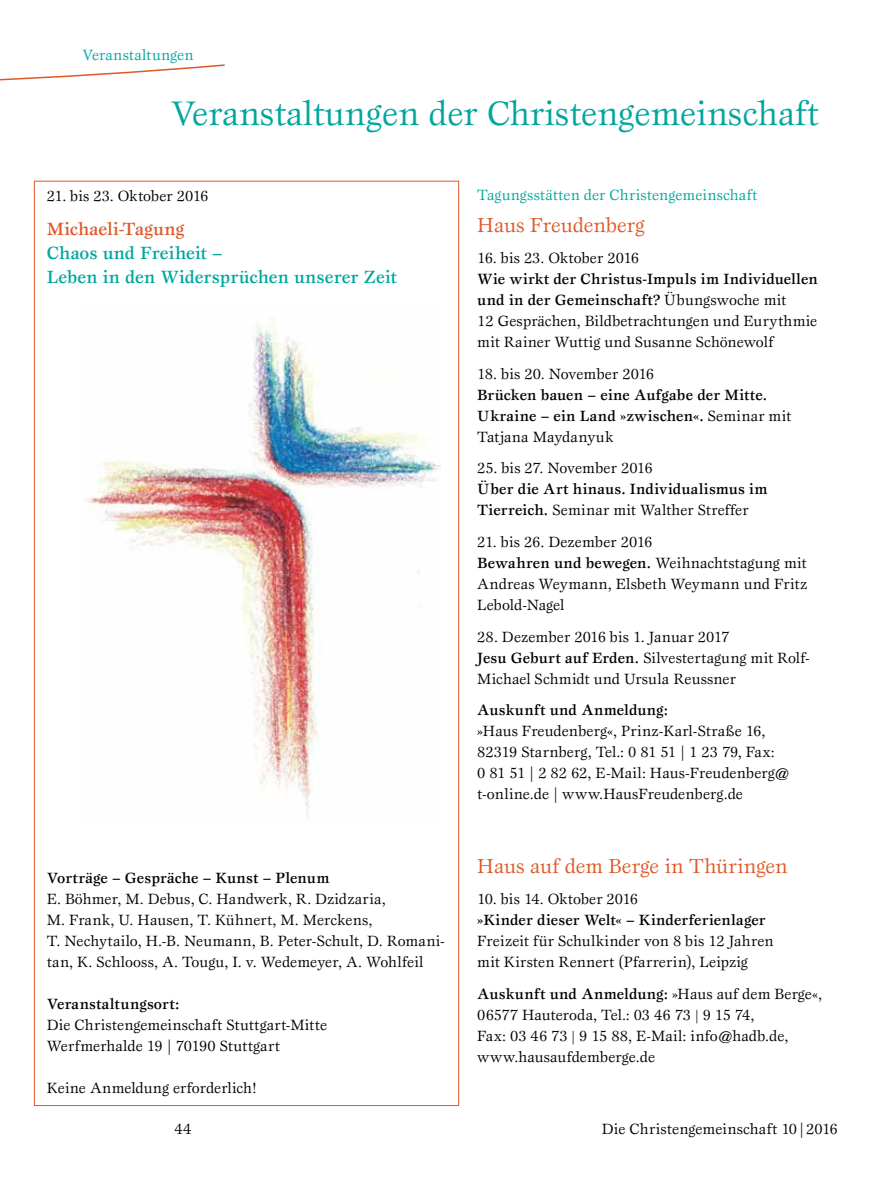
<style>
.page{position:relative;width:893px;height:1191px;background:#fff}
.page>*{position:absolute;margin:0;border:0;box-sizing:border-box;transform-origin:0 0}
.t1{font:35.25px "Esprit Std";color:#00a69e}
.t2{font:21px "Esprit Std";color:#dd5928}
.t3{font:500 18.3px/24px "Esprit Std";letter-spacing:.005em;color:#00a69e}
.t4{font:500 18.3px "Esprit Std";letter-spacing:-.005em;color:#dd5928}
.t5{font:15.3px/21px "Esprit Std";letter-spacing:.005em;color:#000}
.t6{font:500 15.3px/21px "Esprit Std";letter-spacing:.01em;color:#000}
.t7{font:15.3px "Esprit Std";letter-spacing:.005em;color:#00a69e}
.s1{font-weight:500}
.s2{font-weight:400}
.s3{font-family:"Gill Sans Std";font-weight:300;font-size:13.5px}
</style>
<div class="page">
<svg style="left:0;top:64px;width:225px;height:17px"></svg>
<img style="left:81px;top:324px;width:360px;height:487px">
<p class="t7" style="left:82px;top:45px;width:113px">Veranstaltungen</p>
<h1 class="t1" style="left:171px;top:91px;width:649px">Veranstaltungen der Christengemeinschaft</h1>
<p class="t5" style="left:47px;top:185px;width:163px">21. bis 23. Oktober 2016</p>
<p class="t4" style="left:47px;top:218px;width:139px">Michaeli-Tagung</p>
<p class="t3" style="left:47px;top:241px;width:352px">Chaos und Freiheit –<br>Leben in den Widersprüchen unserer Zeit</p>
<p class="t6" style="left:47px;top:867px;width:284px">Vorträge – Gespräche – Kunst – Plenum</p>
<p class="t5" style="left:47px;top:888px;width:400px">E. Böhmer, M. Debus, C. Handwerk, R. Dzidzaria,<br>M. Frank, U. Hausen, T. Kühnert, M. Merckens,<br>T. Nechytailo, H.-B. Neumann, B. Peter-Schult, D. Romani&shy;tan, K. Schlooss, A. Tougu, I. v. Wedemeyer, A. Wohlfeil</p>
<p class="t6" style="left:47px;top:993px;width:134px">Veranstaltungsort:</p>
<p class="t5" style="left:47px;top:1014px;width:282px">Die Christengemeinschaft Stuttgart-Mitte<br>Werfmerhalde 19 | 70190 Stuttgart</p>
<p class="t5" style="left:47px;top:1077px;width:212px">Keine Anmeldung erforderlich!</p>
<p class="t7" style="left:477px;top:186px;width:282px">Tagungsstätten der Christengemeinschaft</p>
<h2 class="t2" style="left:477px;top:212px;width:169px">Haus Freudenberg</h2>
<p class="t5" style="left:477px;top:247px;width:163px">16. bis 23. Oktober 2016</p>
<p class="t5" style="left:477px;top:268px;width:342px"><span class="s1">Wie wirkt der Christus-Impuls im Individuellen und in der Gemeinschaft?</span> Übungswoche mit<br>12 Gesprächen, Bildbetrachtungen und Eurythmie mit Rainer Wuttig und Susanne Schönewolf</p>
<p class="t5" style="left:477px;top:363px;width:178px">18. bis 20. November 2016</p>
<p class="t6" style="left:477px;top:384px;width:315px">Brücken bauen – eine Aufgabe der Mitte.<br>Ukraine – ein Land »zwischen«. <span class="s2">Seminar mit<br>Tatjana Maydanyuk</span></p>
<p class="t5" style="left:477px;top:457px;width:177px">25. bis 27. November 2016</p>
<p class="t6" style="left:477px;top:478px;width:292px">Über die Art hinaus. Individualismus im<br>Tierreich. <span class="s2">Seminar mit Walther Streffer</span></p>
<p class="t5" style="left:477px;top:531px;width:331px">21. bis 26. Dezember 2016<br><span class="s1">Bewahren und bewegen.</span> Weihnachtstagung mit<br>Andreas Weymann, Elsbeth Weymann und Fritz<br>Lebold-Nagel</p>
<p class="t5" style="left:477px;top:625px;width:334px">28. Dezember 2016 bis 1. Januar 2017<br><span class="s1">Jesu Geburt auf Erden.</span> Silvestertagung mit Rolf-<br>Michael Schmidt und Ursula Reussner</p>
<p class="t6" style="left:477px;top:699px;width:192px">Auskunft und Anmeldung:</p>
<p class="t5" style="left:477px;top:720px;width:314px">»Haus Freudenberg«, Prinz-Karl-Straße 16, 82319 Starnberg, Tel.: 0 81 51 | 1 23 79, Fax:<br>0 81 51 | 2 82 62, E-Mail: Haus-Freudenberg@ t-online.de | www.HausFreudenberg.de</p>
<h2 class="t2" style="left:477px;top:852px;width:312px">Haus auf dem Berge in Thüringen</h2>
<p class="t5" style="left:477px;top:888px;width:162px">10. bis 14. Oktober 2016</p>
<p class="t6" style="left:477px;top:909px;width:290px">»Kinder dieser Welt« – Kinderferienlager</p>
<p class="t5" style="left:477px;top:930px;width:298px">Freizeit für Schulkinder von 8 bis 12 Jahren mit Kirsten Rennert (Pfarrerin), Leipzig</p>
<p class="t5" style="left:477px;top:982px;width:346px"><span class="s1">Auskunft und Anmeldung:</span> »Haus auf dem Berge«, 06577 Hauteroda, Tel.: 03 46 73 <span class="s3">|</span> 9 15 74,<br>Fax: 03 46 73 <span class="s3">|</span> 9 15 88, E-Mail: info@hadb.de, www.hausaufdemberge.de</p>
<p class="t5" style="left:174px;top:1118px;width:19px">44</p>
<p class="t5" style="left:602px;top:1118px;width:237px">Die Christengemeinschaft 10|2016</p>
</div>
